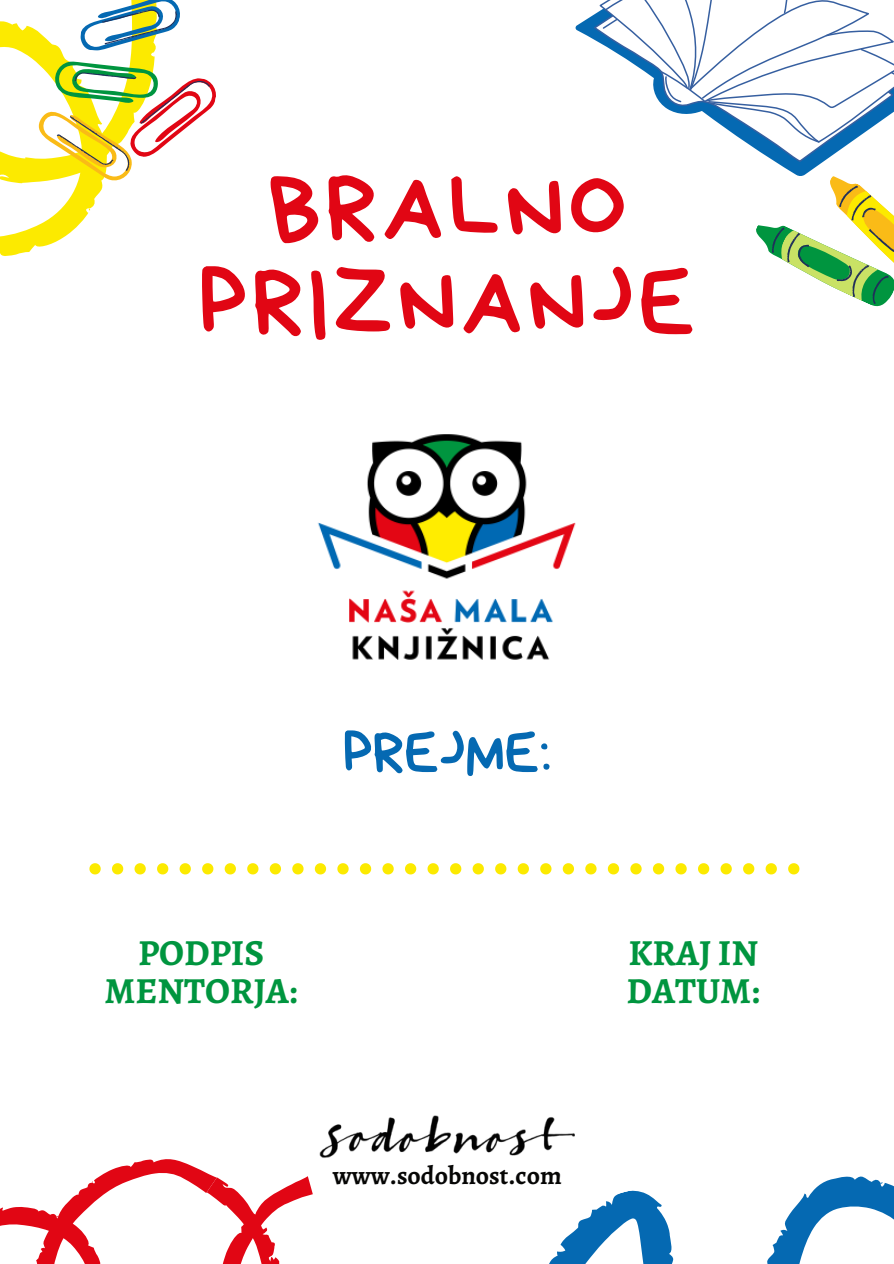
<style>
.page{position:relative;width:894px;height:1264px;background:#fff}
.page>*{position:absolute;margin:0;border:0;box-sizing:border-box;transform-origin:0 0}
.t1{font:95.1px/94.2px "Bryndan Write";letter-spacing:.05em;color:#e10614;text-align:center}
.t2{font:58.2px "Bryndan Write";color:#0569b2}
.t3{font:700 36.75px/37px "Alegreya";color:#00953f;text-align:center}
.t4{font:700 25.8px "Alegreya";color:#060605}
</style>
<div class="page">
<svg style="left:0;top:21px;width:103px;height:235px"></svg>
<svg style="left:549px;top:1133px;width:344px;height:130px"></svg>
<svg style="left:27px;top:0;width:189px;height:184px"></svg>
<svg style="left:0;top:1159px;width:313px;height:104px"></svg>
<svg style="left:583px;top:0;width:310px;height:307px"></svg>
<img style="left:317px;top:434px;width:259px;height:226px">
<svg style="left:89px;top:863px;width:710px;height:11px"></svg>
<img style="left:319px;top:1115px;width:255px;height:42px">
<p class="t1" style="left:199px;top:160px;width:497px">BRALNO<br>PRIZNANJE</p>
<p class="t2" style="left:343px;top:723px;width:210px">PREJME:</p>
<p class="t3" style="left:104px;top:934px;width:195px">PODPIS<br>MENTORJA:</p>
<p class="t3" style="left:626px;top:934px;width:135px;text-align:left">KRAJ IN<br>DATUM:</p>
<p class="t4" style="left:332px;top:1157px;width:230px">www.sodobnost.com</p>
</div>
